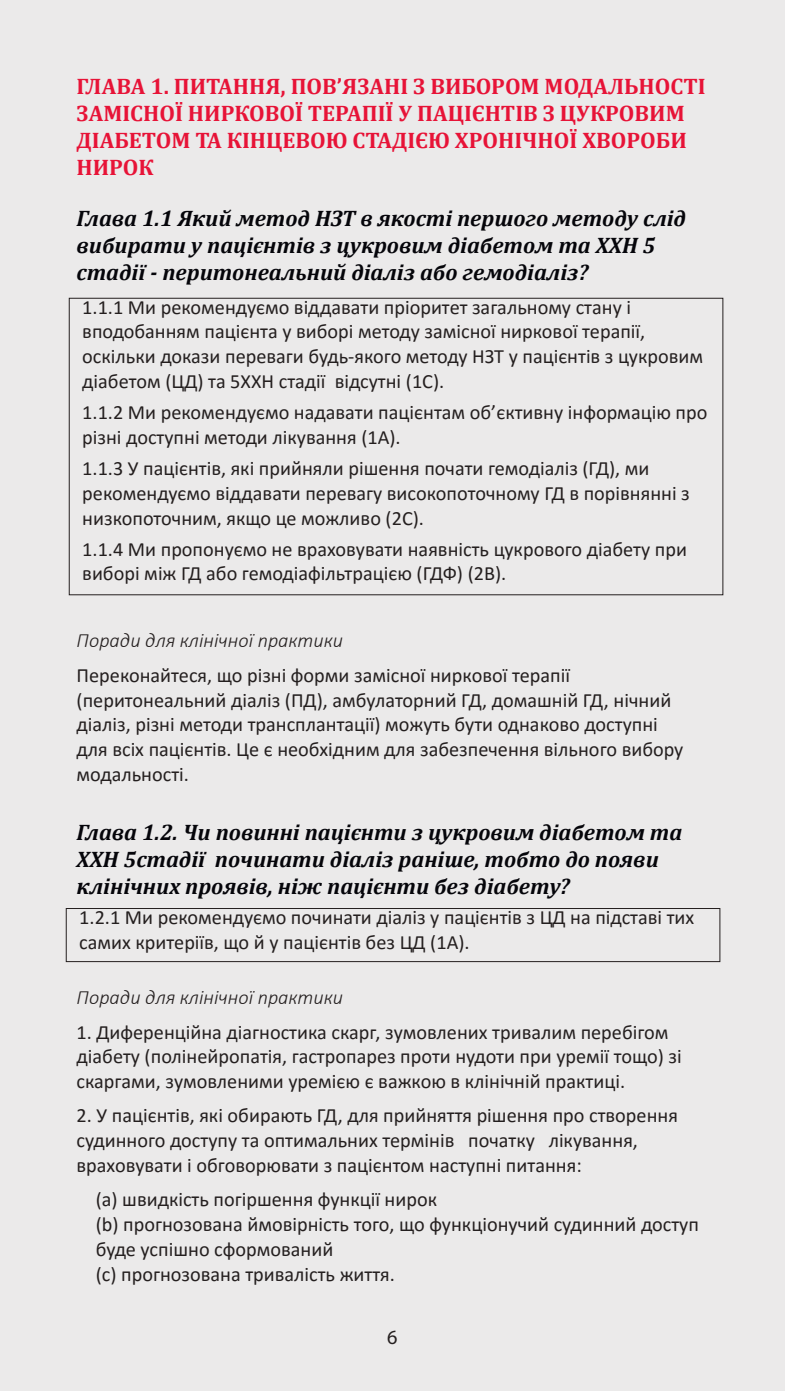
<style>
.page{position:relative;width:785px;height:1391px;background:#fff}
.page>*{position:absolute;margin:0;border:0;box-sizing:border-box;transform-origin:0 0}
.t1{font:italic 700 22.5px/27px "Cambria";color:#05050a}
.t2{font:700 22.5px/27px "Cambria";color:#e71337}
.t3{font:20.25px/24.8px "Calibri";color:#241f1f}
.t4{font:italic 300 20.25px "Calibri";color:#241f1f}
.t5{font:20.25px "Myriad Pro";color:#241f1f}
</style>
<div class="page">
<div style="left:0;top:0;width:784px;height:1390px;background:#ebeaea"></div>
<div style="left:66px;top:908px;width:654px;height:53px;border:1px solid #241f1f"></div>
<p class="t2" style="left:77px;top:72px;width:630px">ГЛАВА 1. ПИТАННЯ, ПОВ’ЯЗАНІ З ВИБОРОМ МОДАЛЬНОСТІ ЗАМІСНОЇ НИРКОВОЇ ТЕРАПІЇ У ПАЦІЄНТІВ З ЦУКРОВИМ ДІАБЕТОМ ТА КІНЦЕВОЮ СТАДІЄЮ ХРОНІЧНОЇ ХВОРОБИ НИРОК</p>
<p class="t1" style="left:77px;top:204px;width:611px">Глава 1.1 Який метод НЗТ в якості першого методу слід вибирати у пацієнтів з цукровим діабетом та ХХН 5 стадії - перитонеальний діаліз або гемодіаліз?</p>
<p class="t3" style="left:82px;top:294px;width:622px">1.1.1 Ми рекомендуємо віддавати пріоритет загальному стану і вподобанням пацієнта у виборі методу замісної ниркової терапії, оскільки докази переваги будь-якого методу НЗТ у пацієнтів з цукровим діабетом (ЦД) та 5ХХН стадії відсутні (1C).</p>
<p class="t3" style="left:82px;top:399px;width:626px">1.1.2 Ми рекомендуємо надавати пацієнтам об’єктивну інформацію про різні доступні методи лікування (1A).</p>
<p class="t3" style="left:82px;top:455px;width:609px">1.1.3 У пацієнтів, які прийняли рішення почати гемодіаліз (ГД), ми рекомендуємо віддавати перевагу високопоточному ГД в порівнянні з низкопоточним, якщо це можливо (2C).</p>
<p class="t3" style="left:82px;top:536px;width:606px">1.1.4 Ми пропонуємо не враховувати наявність цукрового діабету при виборі між ГД або гемодіафільтрацією (ГДФ) (2B).</p>
<p class="t4" style="left:77px;top:628px;width:268px">Поради для клінічної практики</p>
<p class="t3" style="left:77px;top:662px;width:608px">Переконайтеся, що різні форми замісної ниркової терапії (перитонеальний діаліз (ПД), амбулаторний ГД, домашній ГД, нічний діаліз, різні методи трансплантації) можуть бути однаково доступні для всіх пацієнтів. Це є необхідним для забезпечення вільного вибору модальності.</p>
<p class="t1" style="left:77px;top:818px;width:607px">Глава 1.2. Чи повинні пацієнти з цукровим діабетом та<br>ХХН 5стадії починати діаліз раніше, тобто до появи клінічних проявів, ніж пацієнти без діабету?</p>
<p class="t3" style="left:79px;top:904px;width:616px">1.2.1 Ми рекомендуємо починати діаліз у пацієнтів з ЦД на підставі тих самих критеріїв, що й у пацієнтів без ЦД (1A).</p>
<p class="t4" style="left:77px;top:985px;width:268px">Поради для клінічної практики</p>
<p class="t3" style="left:77px;top:1018px;width:606px">1. Диференційна діагностика скарг, зумовлених тривалим перебігом діабету (полінейропатія, гастропарез проти нудоти при уремії тощо) зі скаргами, зумовленими уремією є важкою в клінічній практиці.</p>
<p class="t3" style="left:77px;top:1102px;width:602px">2. У пацієнтів, які обирають ГД, для прийняття рішення про створення судинного доступу та оптимальних термінів початку лікування, враховувати і обговорювати з пацієнтом наступні питання:</p>
<p class="t3" style="left:96px;top:1186px;width:604px">(a) швидкість погіршення функції нирок<br>(b) прогнозована ймовірність того, що функціонучий судинний доступ буде успішно сформований<br>(c) прогнозована тривалість життя.</p>
<p class="t5" style="left:387px;top:1324px;width:12px">6</p>
</div>
